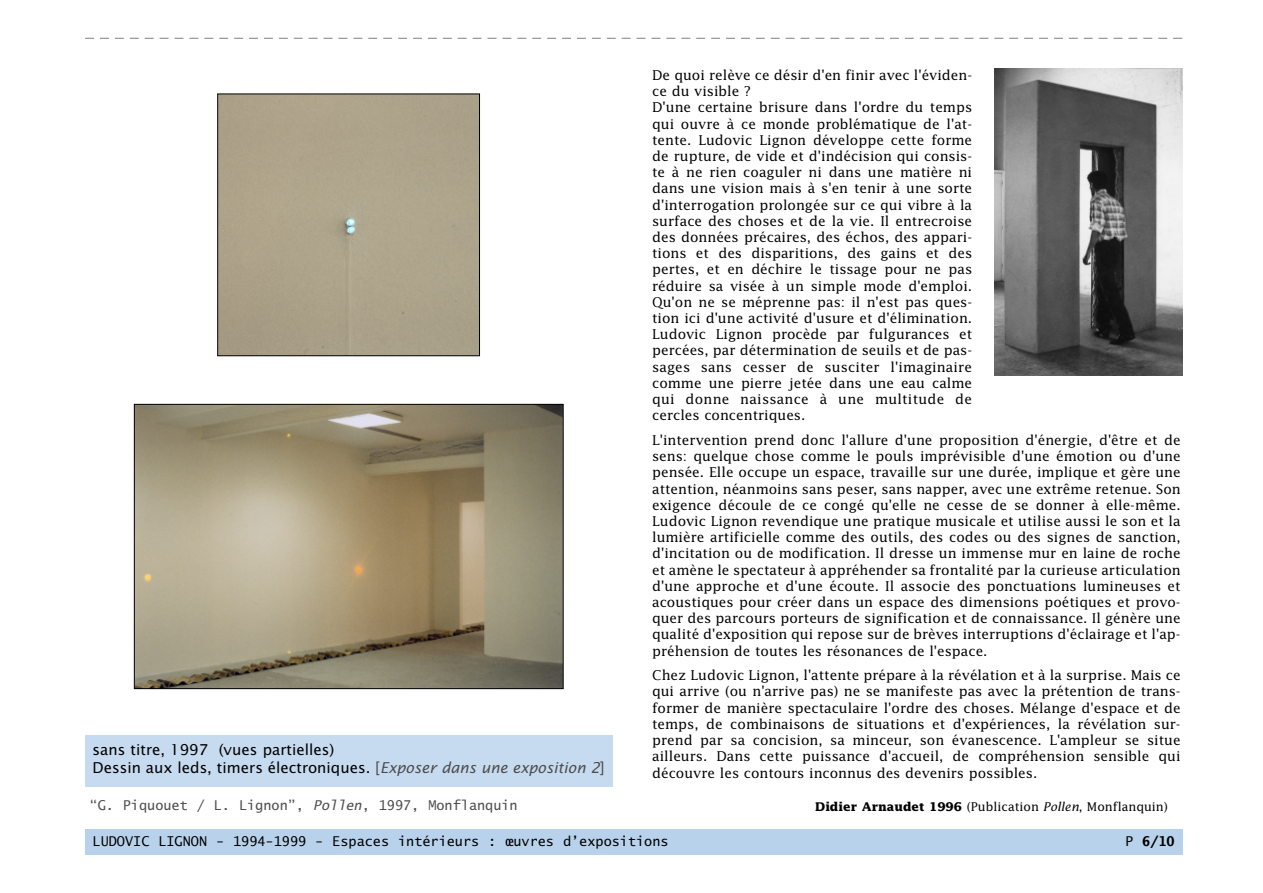
<style>
.page{position:relative;width:1263px;height:893px;background:#fff}
.page>*{position:absolute;margin:0;border:0;box-sizing:border-box;transform-origin:0 0}
.t1{font:15px/18px "Lucida Sans";color:#000}
.t2{font:13.5px/16.2px "Lucida";color:#000;text-align:justify}
.t3{font:13.5px "Lucida Sans Typewriter";color:#000}
.t4{font:13.5px "Lucida Sans Typewriter";color:#4d4d4d}
.t5{font:700 13.5px "Lucida Sans Typewriter";color:#000}
.t6{font:12px "Lucida";color:#000}
.s1{color:#4d4d4d}
.s2{font-style:italic;color:#4d4d4d}
.s3{font-style:italic}
.s4{font-weight:700}
.s5{font-weight:400}
</style>
<div class="page">
<div style="left:85px;top:829px;width:1097px;height:26px;background:#b9d2ec"></div>
<svg style="left:85px;top:38px;width:1097px;height:1px"></svg>
<div style="left:85px;top:736px;width:527px;height:51px;background:#c7dbf0"></div>
<img style="left:136px;top:406px;width:426px;height:281px">
<div style="left:134px;top:404px;width:430px;height:285px;border:1px solid #000"></div>
<div style="left:219px;top:96px;width:259px;height:258px;background:#ada38a"></div>
<div style="left:217px;top:94px;width:263px;height:262px;border:1px solid #000"></div>
<img style="left:995px;top:68px;width:187px;height:308px">
<p class="t1" style="left:93px;top:741px;width:514px">sans titre, 1997 (vues partielles)<br>Dessin aux leds, timers électroniques. <span class="s1">[</span><span class="s2">Exposer dans une exposition 2</span><span class="s1">]</span></p>
<p class="t2" style="left:652px;top:67px;width:321px;text-align:left">De quoi relève ce désir d'en finir avec l'éviden&shy;ce du visible ?<br>D'une certaine brisure dans l'ordre du temps qui ouvre à ce monde problématique de l'at&shy;tente. Ludovic Lignon développe cette forme de rupture, de vide et d'indécision qui consis&shy;te à ne rien coaguler ni dans une matière ni dans une vision mais à s'en tenir à une sorte d'interrogation prolongée sur ce qui vibre à la surface des choses et de la vie. Il entrecroise des données précaires, des échos, des appari&shy;tions et des disparitions, des gains et des pertes, et en déchire le tissage pour ne pas réduire sa visée à un simple mode d'emploi.<br>Qu'on ne se méprenne pas: il n'est pas ques&shy;tion ici d'une activité d'usure et d'élimination.<br>Ludovic Lignon procède par fulgurances et percées, par détermination de seuils et de pas&shy;sages sans cesser de susciter l'imaginaire comme une pierre jetée dans une eau calme qui donne naissance à une multitude de cercles concentriques.</p>
<p class="t2" style="left:652px;top:432px;width:530px">L'intervention prend donc l'allure d'une proposition d'énergie, d'être et de sens: quelque chose comme le pouls imprévisible d'une émotion ou d'une pensée. Elle occupe un espace, travaille sur une durée, implique et gère une attention, néanmoins sans peser, sans napper, avec une extrême retenue. Son exigence découle de ce congé qu'elle ne cesse de se donner à elle-même.<br>Ludovic Lignon revendique une pratique musicale et utilise aussi le son et la lumière artificielle comme des outils, des codes ou des signes de sanction, d'incitation ou de modification. Il dresse un immense mur en laine de roche et amène le spectateur à appréhender sa frontalité par la curieuse articulation d'une approche et d'une écoute. Il associe des ponctuations lumineuses et acoustiques pour créer dans un espace des dimensions poétiques et provo&shy;quer des parcours porteurs de signification et de connaissance. Il génère une qualité d'exposition qui repose sur de brèves interruptions d'éclairage et l'ap&shy;préhension de toutes les résonances de l'espace.</p>
<p class="t2" style="left:652px;top:667px;width:530px">Chez Ludovic Lignon, l'attente prépare à la révélation et à la surprise. Mais ce qui arrive (ou n'arrive pas) ne se manifeste pas avec la prétention de trans&shy;former de manière spectaculaire l'ordre des choses. Mélange d'espace et de temps, de combinaisons de situations et d'expériences, la révélation sur&shy;prend par sa concision, sa minceur, son évanescence. L'ampleur se situe ailleurs. Dans cette puissance d'accueil, de compréhension sensible qui découvre les contours inconnus des devenirs possibles.</p>
<p class="t4" style="left:90px;top:800px;width:430px">“G. Piquouet / L. Lignon”, <span class="s3">Pollen</span>, 1997, Monflanquin</p>
<p class="t6" style="left:815px;top:799px;width:354px"><span class="s4">Didier Arnaudet 1996</span> (Publication <span class="s3">Pollen</span>, Monflanquin)</p>
<p class="t3" style="left:93px;top:835px;width:578px">LUDOVIC LIGNON - 1994-1999 - Espaces intérieurs : œuvres d’expositions</p>
<p class="t5" style="left:1125px;top:835px;width:51px"><span class="s5">P</span> 6/10</p>
</div>
